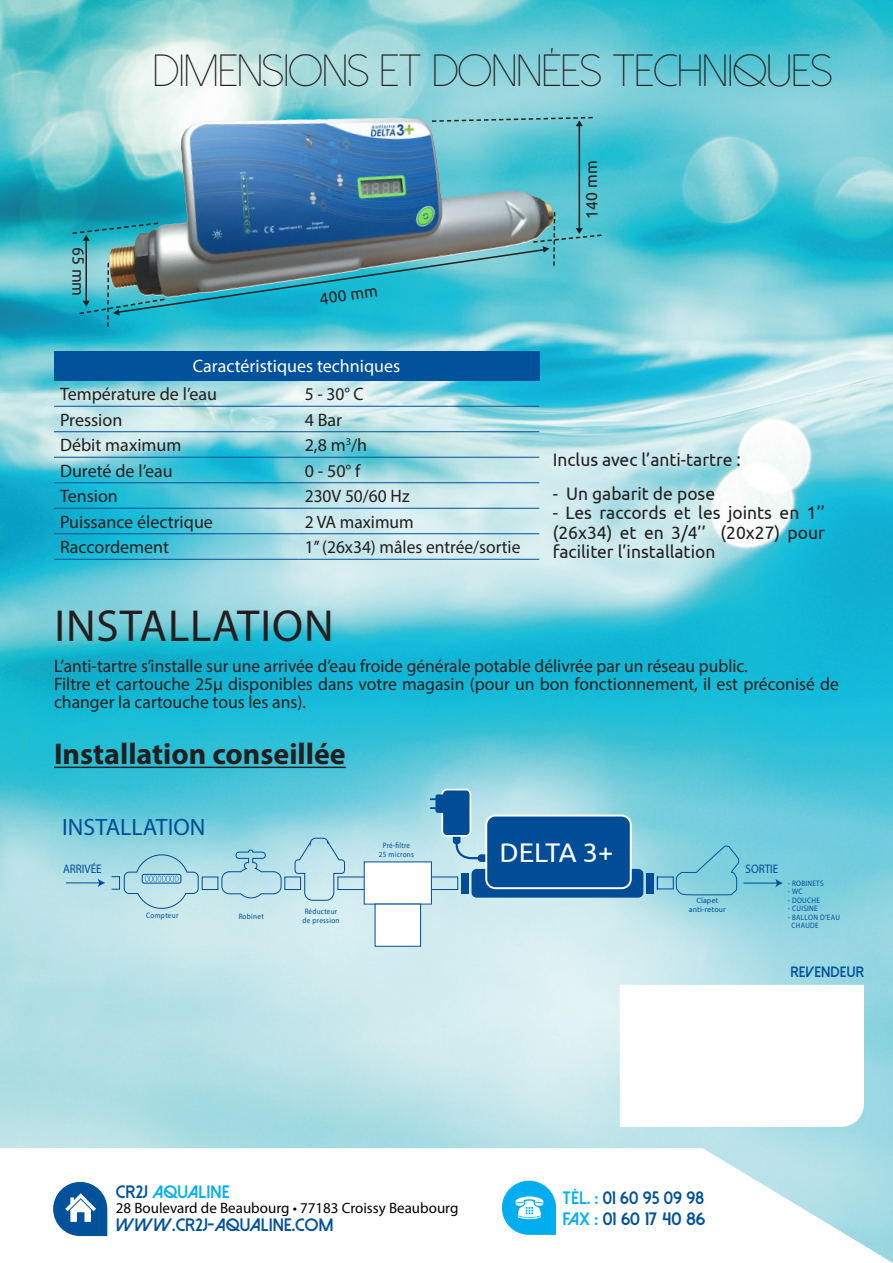
<style>
.page{position:relative;width:893px;height:1263px;background:#fff}
.page>*{position:absolute;margin:0;border:0;box-sizing:border-box;transform-origin:0 0}
.t1{font:300 45px "Dolce Vita";color:#231f20}
.t2{font:45px "Myriad Pro";letter-spacing:.02em;color:#231f20}
.t3{font:700 30px "Myriad Pro";color:#231f20}
.t4{font:27px "Ubuntu";letter-spacing:-.03em;color:#fff}
.t5{font:200 23.7px "Core Sans MSC25";color:#004c97}
.t6{font:18px/18px "Myriad Pro";color:#231f20}
.t7{font:18px/19.5px "Ubuntu";color:#231f20;text-align:justify}
.t8{font:800 18px "Dolce Vita";color:#01519b}
.t9{font:18px "Myriad Pro";color:#fff}
.t10{font:800 18px "Dolce Vita";color:#01519b;scale:1.05 1}
.t11{font:800 18px "Dolce Vita";color:#00aeef}
.t12{font:16.5px "Ubuntu";color:#231f20}
.t13{font:15px "Myriad Pro";color:#000}
.t14{font:800 15px "Dolce Vita";color:#01519b}
.t15{font:700 12.45px "Core Sans M65";color:#004c97;scale:.9 1}
.t16{font:7.95px/8.6px "Nauman";letter-spacing:.04em;color:#004c97;scale:.9 1}
.t17{font:7.5px "Ubuntu";color:#01569b}
.s1{color:#01519b}
.s2{color:#00aeef}
</style>
<div class="page">
<img style="left:0;top:0;width:893px;height:1148px">
<img style="left:353px;top:117px;width:41px;height:1px">
<hr style="left:579px;top:125px;width:1px;height:103px;background:#231f20">
<svg style="left:430px;top:116px;width:164px;height:10px"></svg>
<img style="left:71px;top:211px;width:532px;height:116px">
<div style="left:54px;top:351px;width:485px;height:30px;background:#01519b"></div>
<hr style="left:54px;top:406px;width:245px;height:1px;background:#01519b">
<hr style="left:299px;top:406px;width:240px;height:1px;background:#01519b">
<hr style="left:54px;top:431px;width:245px;height:1px;background:#01519b">
<hr style="left:299px;top:431px;width:240px;height:1px;background:#01519b">
<hr style="left:54px;top:457px;width:245px;height:1px;background:#01519b">
<hr style="left:299px;top:457px;width:240px;height:1px;background:#01519b">
<hr style="left:54px;top:482px;width:245px;height:1px;background:#01519b">
<hr style="left:299px;top:482px;width:240px;height:1px;background:#01519b">
<hr style="left:54px;top:508px;width:245px;height:1px;background:#01519b">
<hr style="left:299px;top:508px;width:240px;height:1px;background:#01519b">
<hr style="left:54px;top:533px;width:245px;height:1px;background:#01519b">
<hr style="left:299px;top:533px;width:240px;height:1px;background:#01519b">
<hr style="left:54px;top:559px;width:245px;height:1px;background:#01519b">
<hr style="left:299px;top:559px;width:240px;height:1px;background:#01519b">
<hr style="left:54px;top:767px;width:292px;height:1px;background:#231f20">
<div style="left:202px;top:876px;width:16px;height:14px;border:1px solid #004c97"></div>
<div style="left:284px;top:876px;width:17px;height:14px;border:1px solid #004c97"></div>
<div style="left:337px;top:876px;width:121px;height:14px;border:1px solid #004c97"></div>
<div style="left:111px;top:876px;width:9px;height:14px;border:1px solid #004c97"></div>
<svg style="left:123px;top:854px;width:76px;height:55px"></svg>
<svg style="left:221px;top:849px;width:61px;height:50px"></svg>
<svg style="left:294px;top:837px;width:51px;height:64px"></svg>
<hr style="left:66px;top:882px;width:34px;height:1px;background:#004c97">
<svg style="left:98px;top:879px;width:7px;height:8px"></svg>
<svg style="left:454px;top:841px;width:31px;height:19px"></svg>
<div style="left:477px;top:854px;width:18px;height:8px;background:#004c97;border-radius:4px"></div>
<div style="left:453px;top:827px;width:7px;height:17px;background:#004c97;border-radius:3px"></div>
<div style="left:471px;top:869px;width:172px;height:29px;background:#004c97;border-radius:5px"></div>
<div style="left:486px;top:815px;width:145px;height:73px;background:#004c97;border-radius:9px"></div>
<div style="left:485px;top:814px;width:147px;height:75px;border:2px solid #fff;border-radius:9px"></div>
<div style="left:461px;top:873px;width:7px;height:20px;background:#004c97"></div>
<div style="left:646px;top:873px;width:7px;height:20px;background:#004c97"></div>
<svg style="left:430px;top:796px;width:6px;height:16px"></svg>
<div style="left:442px;top:790px;width:28px;height:46px;background:#004c97;border-radius:5px"></div>
<div style="left:441px;top:789px;width:30px;height:48px;border:2px solid #fff;border-radius:5px"></div>
<div style="left:436px;top:794px;width:14px;height:19px;background:#004c97;border-radius:2px"></div>
<div style="left:364px;top:862px;width:67px;height:42px;background:#fff"></div>
<div style="left:375px;top:904px;width:46px;height:42px;background:#fff"></div>
<div style="left:375px;top:904px;width:46px;height:43px;border:1px solid #004c97"></div>
<svg style="left:620px;top:985px;width:244px;height:142px"></svg>
<svg style="left:0;top:1148px;width:893px;height:115px"></svg>
<svg style="left:53px;top:1182px;width:54px;height:54px"></svg>
<svg style="left:502px;top:1181px;width:54px;height:54px"></svg>
<div style="left:657px;top:877px;width:17px;height:12px;border:1px solid #004a98"></div>
<svg style="left:675px;top:845px;width:65px;height:51px"></svg>
<hr style="left:743px;top:883px;width:35px;height:1px;background:#004c97">
<svg style="left:775px;top:879px;width:8px;height:8px"></svg>
<p class="t1" style="left:153px;top:48px;width:681px">DIMENSIONS ET DONNÉES TECHNIQUES</p>
<p class="t12" style="left:88px;top:247px;width:51px;rotate:90deg">65 mm</p>
<p class="t12" style="left:318px;top:289px;width:60px;rotate:-8deg">400 mm</p>
<p class="t9" style="left:193px;top:355px;width:209px">Caractéristiques techniques</p>
<p class="t6" style="left:60px;top:385px;width:159px">Température de l’eau</p>
<p class="t6" style="left:305px;top:385px;width:61px">5 - 30° C</p>
<p class="t6" style="left:60px;top:410px;width:64px">Pression</p>
<p class="t6" style="left:305px;top:410px;width:39px">4 Bar</p>
<p class="t6" style="left:60px;top:436px;width:123px">Débit maximum</p>
<p class="t6" style="left:305px;top:436px;width:64px">2,8 m<sup>3</sup>/h</p>
<p class="t6" style="left:60px;top:461px;width:114px">Dureté de l’eau</p>
<p class="t6" style="left:305px;top:461px;width:57px">0 - 50° f</p>
<p class="t6" style="left:60px;top:487px;width:59px">Tension</p>
<p class="t6" style="left:305px;top:487px;width:106px">230V 50/60 Hz</p>
<p class="t6" style="left:60px;top:512px;width:154px">Puissance électrique</p>
<p class="t6" style="left:305px;top:512px;width:111px">2 VA maximum</p>
<p class="t6" style="left:60px;top:538px;width:111px">Raccordement</p>
<p class="t6" style="left:305px;top:538px;width:217px">1’’ (26x34) mâles entrée/sortie</p>
<p class="t12" style="left:582px;top:219px;width:60px;rotate:-91deg">140 mm</p>
<p class="t7" style="left:553px;top:449px;width:190px">Inclus avec l’anti-tartre :</p>
<p class="t7" style="left:553px;top:483px;width:164px">- Un gabarit de pose</p>
<p class="t7" style="left:553px;top:502px;width:274px">- Les raccords et les joints en 1’’ (26x34) et en 3/4’’ (20x27) pour faciliter l’installation</p>
<p class="t2" style="left:54px;top:598px;width:281px">INSTALLATION</p>
<p class="t6" style="left:54px;top:656px;width:695px">L’anti-tartre s’installe sur une arrivée d’eau froide générale potable délivrée par un réseau public.</p>
<p class="t6" style="left:54px;top:674px;width:786px">Filtre et cartouche 25µ disponibles dans votre magasin (pour un bon fonctionnement, il est préconisé de changer la cartouche tous les ans).</p>
<p class="t3" style="left:54px;top:735px;width:293px">Installation conseillée</p>
<p class="t5" style="left:62px;top:812px;width:145px">INSTALLATION</p>
<p class="t15" style="left:63px;top:861px;width:45px">ARRIVÉE</p>
<p class="t5" style="left:135px;top:812px;width:145px">INSTALLATION</p>
<p class="t16" style="left:303px;top:907px;width:42px">Réducteur de pression</p>
<p class="t16" style="left:146px;top:910px;width:37px">Compteur</p>
<p class="t16" style="left:239px;top:911px;width:29px">Robinet</p>
<p class="t16" style="left:219px;top:911px;width:37px">Compteur</p>
<p class="t16" style="left:312px;top:912px;width:29px">Robinet</p>
<p class="t16" style="left:379px;top:841px;width:40px;text-align:center">Pré-filtre<br>25 microns</p>
<p class="t4" style="left:500px;top:836px;width:115px">DELTA 3+</p>
<p class="t17" style="left:696px;top:896px;width:24px">Clapet</p>
<p class="t17" style="left:689px;top:905px;width:38px">anti-retour</p>
<p class="t15" style="left:745px;top:861px;width:38px">SORTIE</p>
<p class="t16" style="left:788px;top:878px;width:41px">- ROBINETS</p>
<p class="t16" style="left:788px;top:887px;width:18px">- WC</p>
<p class="t16" style="left:788px;top:896px;width:37px">- DOUCHE</p>
<p class="t16" style="left:788px;top:904px;width:35px">- CUISINE</p>
<p class="t16" style="left:791px;top:913px;width:55px;text-indent:-4px">- BALLON D’EAU<br>CHAUDE</p>
<p class="t14" style="left:791px;top:964px;width:75px">REVENDEUR</p>
<p class="t11" style="left:116px;top:1183px;width:115px"><span class="s1">CR2J</span> AQUALINE</p>
<p class="t13" style="left:116px;top:1199px;width:344px">28 Boulevard de Beaubourg • 77183 Croissy Beaubourg</p>
<p class="t8" style="left:116px;top:1216px;width:219px">WWW.CR2J-AQUALINE.COM</p>
<p class="t8" style="left:563px;top:1188px;width:143px"><span class="s2">TÉL. :</span> 01 60 95 09 98</p>
<p class="t10" style="left:563px;top:1209px;width:138px"><span class="s2">FAX :</span> 01 60 17 40 86</p>
</div>
